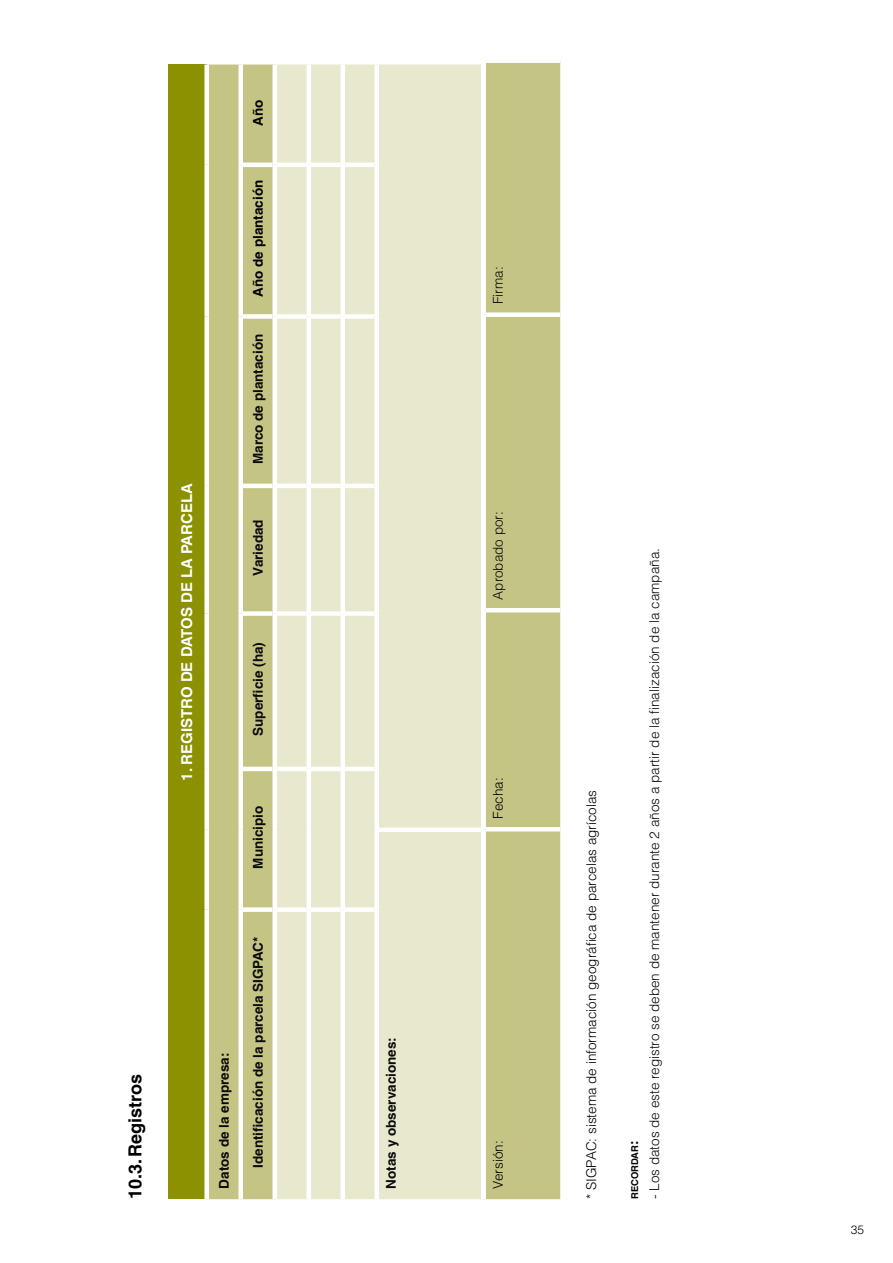
<style>
.page{position:relative;width:893px;height:1263px;background:#fff}
.page>*{position:absolute;margin:0;border:0;box-sizing:border-box;transform-origin:0 0}
.t1{font:700 18px "Helvetica";color:#000}
.t2{font:700 15px "Helvetica";color:#fff}
.t3{font:700 13.5px "Helvetica";color:#0b0a0b}
.t4{font:300 13.5px "Helvetica";color:#0b0a0b}
.t5{font:300 13.5px "Helvetica";color:#000}
.t6{font:700 13.5px "Helvetica";color:#000}
.t7{font:300 12px "Helvetica";color:#000}
.t8{font:700 9.45px "Helvetica";color:#000}
.s1{font-size:13.5px}
</style>
<div class="page">
<div style="left:168px;top:65px;width:39px;height:1134px;background:#8b9100"></div>
<div style="left:209px;top:65px;width:64px;height:1134px;background:#c4c584"></div>
<div style="left:277px;top:65px;width:204px;height:1134px;background:#e7e8cd"></div>
<div style="left:204px;top:910px;width:5px;height:289px;background:#fff"></div>
<div style="left:204px;top:830px;width:5px;height:80px;background:#fff"></div>
<div style="left:204px;top:769px;width:5px;height:61px;background:#fff"></div>
<div style="left:204px;top:613px;width:5px;height:156px;background:#fff"></div>
<div style="left:204px;top:486px;width:5px;height:127px;background:#fff"></div>
<div style="left:204px;top:316px;width:5px;height:170px;background:#fff"></div>
<div style="left:204px;top:165px;width:5px;height:151px;background:#fff"></div>
<div style="left:204px;top:65px;width:5px;height:100px;background:#fff"></div>
<div style="left:238px;top:910px;width:5px;height:289px;background:#fff"></div>
<div style="left:238px;top:830px;width:5px;height:80px;background:#fff"></div>
<div style="left:243px;top:907px;width:30px;height:5px;background:#fff"></div>
<div style="left:238px;top:769px;width:5px;height:61px;background:#fff"></div>
<div style="left:238px;top:613px;width:5px;height:156px;background:#fff"></div>
<hr style="left:243px;top:767px;width:30px;height:4px;background:#fff">
<div style="left:238px;top:486px;width:5px;height:127px;background:#fff"></div>
<div style="left:243px;top:611px;width:30px;height:5px;background:#fff"></div>
<div style="left:238px;top:316px;width:5px;height:170px;background:#fff"></div>
<hr style="left:243px;top:484px;width:30px;height:4px;background:#fff">
<div style="left:238px;top:165px;width:5px;height:151px;background:#fff"></div>
<div style="left:243px;top:314px;width:30px;height:5px;background:#fff"></div>
<div style="left:238px;top:65px;width:5px;height:100px;background:#fff"></div>
<hr style="left:243px;top:163px;width:30px;height:4px;background:#fff">
<div style="left:277px;top:907px;width:30px;height:5px;background:#fff"></div>
<hr style="left:277px;top:767px;width:30px;height:4px;background:#fff">
<div style="left:277px;top:611px;width:30px;height:5px;background:#fff"></div>
<hr style="left:277px;top:484px;width:30px;height:4px;background:#fff">
<div style="left:277px;top:314px;width:30px;height:5px;background:#fff"></div>
<hr style="left:277px;top:163px;width:30px;height:4px;background:#fff">
<hr style="left:307px;top:910px;width:4px;height:289px;background:#fff">
<hr style="left:307px;top:830px;width:4px;height:80px;background:#fff">
<div style="left:311px;top:907px;width:30px;height:5px;background:#fff"></div>
<hr style="left:307px;top:769px;width:4px;height:61px;background:#fff">
<hr style="left:307px;top:613px;width:4px;height:156px;background:#fff">
<hr style="left:311px;top:767px;width:30px;height:4px;background:#fff">
<hr style="left:307px;top:486px;width:4px;height:127px;background:#fff">
<div style="left:311px;top:611px;width:30px;height:5px;background:#fff"></div>
<hr style="left:307px;top:316px;width:4px;height:170px;background:#fff">
<hr style="left:311px;top:484px;width:30px;height:4px;background:#fff">
<hr style="left:307px;top:165px;width:4px;height:151px;background:#fff">
<div style="left:311px;top:314px;width:30px;height:5px;background:#fff"></div>
<hr style="left:307px;top:65px;width:4px;height:100px;background:#fff">
<hr style="left:311px;top:163px;width:30px;height:4px;background:#fff">
<hr style="left:341px;top:910px;width:4px;height:289px;background:#fff">
<hr style="left:341px;top:830px;width:4px;height:80px;background:#fff">
<div style="left:345px;top:907px;width:30px;height:5px;background:#fff"></div>
<hr style="left:341px;top:769px;width:4px;height:61px;background:#fff">
<hr style="left:341px;top:613px;width:4px;height:156px;background:#fff">
<hr style="left:345px;top:767px;width:30px;height:4px;background:#fff">
<hr style="left:341px;top:486px;width:4px;height:127px;background:#fff">
<div style="left:345px;top:611px;width:30px;height:5px;background:#fff"></div>
<hr style="left:341px;top:316px;width:4px;height:170px;background:#fff">
<hr style="left:345px;top:484px;width:30px;height:4px;background:#fff">
<hr style="left:341px;top:165px;width:4px;height:151px;background:#fff">
<div style="left:345px;top:314px;width:30px;height:5px;background:#fff"></div>
<hr style="left:341px;top:65px;width:4px;height:100px;background:#fff">
<hr style="left:345px;top:163px;width:30px;height:4px;background:#fff">
<hr style="left:375px;top:910px;width:4px;height:289px;background:#fff">
<hr style="left:375px;top:830px;width:4px;height:80px;background:#fff">
<hr style="left:375px;top:769px;width:4px;height:61px;background:#fff">
<div style="left:379px;top:827px;width:102px;height:5px;background:#fff"></div>
<hr style="left:375px;top:613px;width:4px;height:156px;background:#fff">
<hr style="left:375px;top:486px;width:4px;height:127px;background:#fff">
<hr style="left:375px;top:316px;width:4px;height:170px;background:#fff">
<hr style="left:375px;top:165px;width:4px;height:151px;background:#fff">
<hr style="left:375px;top:65px;width:4px;height:100px;background:#fff">
<div style="left:486px;top:63px;width:74px;height:1136px;background:#c4c584"></div>
<hr style="left:486px;top:827px;width:74px;height:4px;background:#fff">
<hr style="left:486px;top:608px;width:74px;height:4px;background:#fff">
<div style="left:486px;top:312px;width:74px;height:5px;background:#fff"></div>
<h1 class="t1" style="left:124px;top:1199px;width:127px;rotate:-90deg">10.3.Registros</h1>
<p class="t2" style="left:178px;top:781px;width:299px;rotate:-90deg">1. REGISTRO DE DATOS DE LA PARCELA</p>
<p class="t6" style="left:250px;top:126px;width:28px;rotate:-90deg">Año</p>
<p class="t6" style="left:250px;top:297px;width:119px;rotate:-90deg">Año de plantación</p>
<p class="t3" style="left:250px;top:464px;width:132px;rotate:-90deg">Marco de plantación</p>
<p class="t3" style="left:250px;top:576px;width:58px;rotate:-90deg">Variedad</p>
<p class="t3" style="left:250px;top:736px;width:95px;rotate:-90deg">Superficie (ha)</p>
<p class="t3" style="left:250px;top:869px;width:65px;rotate:-90deg">Municipio</p>
<p class="t3" style="left:216px;top:1188px;width:137px;rotate:-90deg">Datos de la empresa:</p>
<p class="t3" style="left:250px;top:1168px;width:233px;rotate:-90deg">Identificación de la parcela SIGPAC*</p>
<p class="t3" style="left:383px;top:1188px;width:153px;rotate:-90deg">Notas y observaciones:</p>
<p class="t4" style="left:490px;top:304px;width:39px;rotate:-90deg">Firma:</p>
<p class="t4" style="left:490px;top:600px;width:90px;rotate:-90deg">Aprobado por:</p>
<p class="t5" style="left:490px;top:818px;width:43px;rotate:-90deg">Fecha:</p>
<p class="t5" style="left:490px;top:1188px;width:50px;rotate:-90deg">Versión:</p>
<p class="t5" style="left:583px;top:1199px;width:411px;rotate:-90deg">* SIGPAC: sistema de información geográfica de parcelas agrícolas</p>
<p class="t8" style="left:629px;top:1199px;width:60px;rotate:-90deg">recordar<span class="s1">:</span></p>
<p class="t4" style="left:646px;top:1199px;width:653px;rotate:-90deg">- Los datos de este registro se deben de mantener durante 2 años a partir de la finalización de la campaña.</p>
<p class="t7" style="left:851px;top:1222px;width:15px">35</p>
</div>
